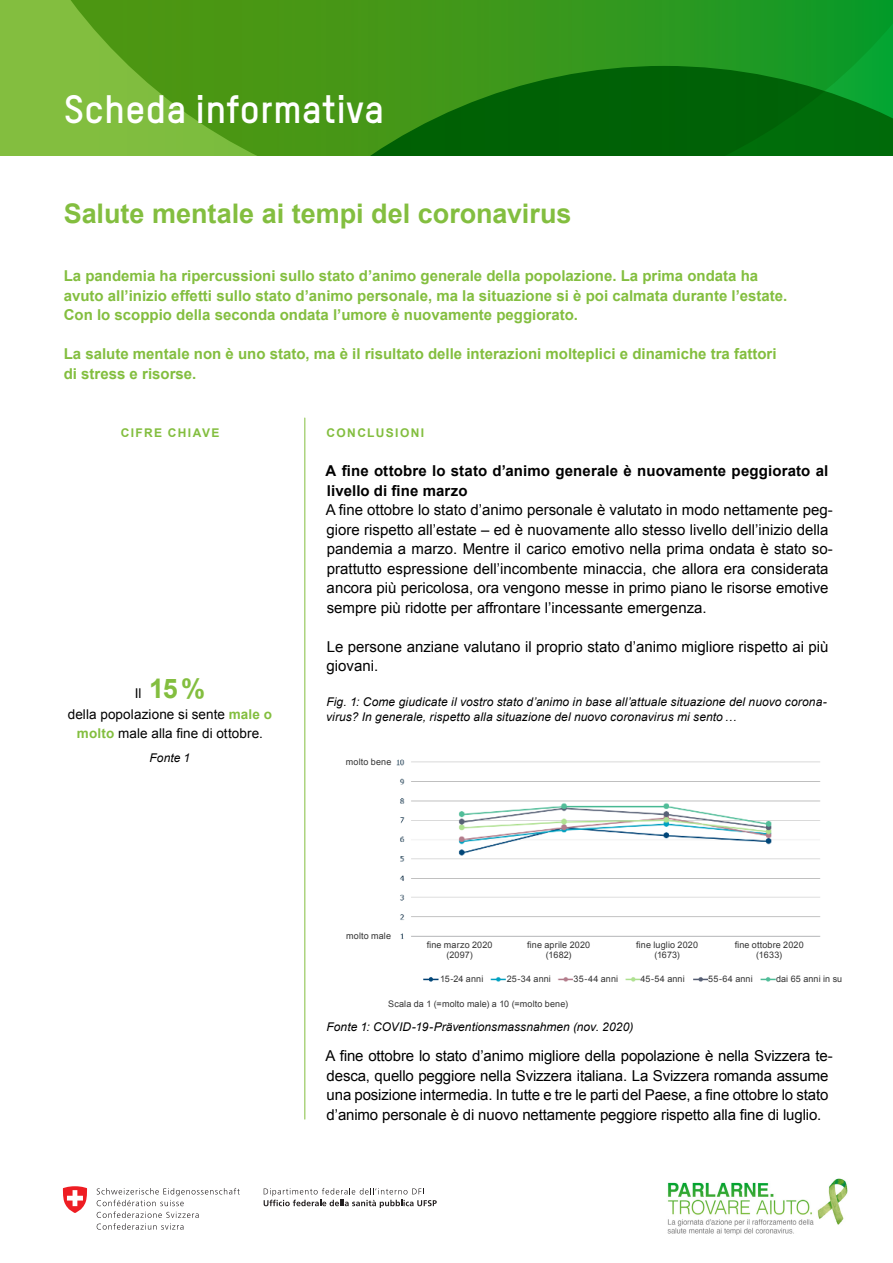
<style>
.page{position:relative;width:893px;height:1263px;background:#fff}
.page>*{position:absolute;margin:0;border:0;box-sizing:border-box;transform-origin:0 0}
.Haupttitel__Faktenbl{font:700 39px "TSTAR";color:#fff}
.Haupttitel{font:700 27px "Arial";color:#83be3f}
.Kennzahl___linke_Spa{font:700 27px "Arial";color:#83be3f}
.Lauftext{font:15px/19.5px "Arial";color:#000}
.Lead{font:700 15px/19.5px "Arial";color:#83be3f}
.Untertitel{font:700 15px/19.5px "Arial";letter-spacing:.01em;color:#000}
.Kennzahl___linke_Spa-2{font:13.5px/19.5px "Arial";letter-spacing:.005em;color:#000;text-align:center}
.Bildlegende{font:italic 12px/15px "Arial";letter-spacing:.01em;color:#000}
.Rubriktitel_-_Inhalt{font:700 12px "Arial";letter-spacing:.115em;color:#83be3f}
.Rubriktitel___linke{font:700 12px "Arial";letter-spacing:.12em;color:#83be3f}
.Bildlegende-2{font:9px/10.5px "Arial";letter-spacing:.015em;color:#333;text-align:center}
.s1{font-weight:400;font-size:13.5px;color:#000}
.s2{font-weight:700;color:#83be3f}
</style>
<div class="page">
<svg style="left:0;top:0;width:893px;height:155px;background:#37911b"></svg>
<svg style="left:264px;top:1188px;width:173px;height:20px"></svg>
<svg style="left:97px;top:1188px;width:143px;height:42px"></svg>
<svg style="left:63px;top:1186px;width:24px;height:27px"></svg>
<hr style="left:304px;top:418px;width:1px;height:701px;background:#83be3f">
<img style="left:667px;top:1178px;width:181px;height:57px">
<img style="left:396px;top:759px;width:425px;height:223px">
<div style="left:426px;top:938px;width:68px;height:23px;background:#fff"></div>
<div style="left:440px;top:967px;width:48px;height:23px;background:#fff"></div>
<div style="left:507px;top:967px;width:48px;height:23px;background:#fff"></div>
<div style="left:574px;top:967px;width:48px;height:23px;background:#fff"></div>
<div style="left:640px;top:967px;width:48px;height:23px;background:#fff"></div>
<div style="left:708px;top:967px;width:48px;height:23px;background:#fff"></div>
<div style="left:776px;top:967px;width:68px;height:23px;background:#fff"></div>
<div style="left:525px;top:938px;width:68px;height:23px;background:#fff"></div>
<div style="left:633px;top:938px;width:68px;height:23px;background:#fff"></div>
<div style="left:732px;top:938px;width:74px;height:23px;background:#fff"></div>
<p class="Haupttitel__Faktenbl" style="left:64px;top:85px;width:322px">Scheda informativa</p>
<p class="Haupttitel" style="left:64px;top:195px;width:509px">Salute mentale ai tempi del coronavirus</p>
<p class="Lead" style="left:64px;top:267px;width:725px">La pandemia ha ripercussioni sullo stato d’animo generale della popolazione. La prima ondata ha avuto all’inizio effetti sullo stato d’animo personale, ma la situazione si è poi calmata durante l’estate.<br>Con lo scoppio della seconda ondata l’umore è nuovamente peggiorato.</p>
<p class="Lead" style="left:64px;top:345px;width:714px">La salute mentale non è uno stato, ma è il risultato delle interazioni molteplici e dinamiche tra fattori di stress e risorse.</p>
<p class="Rubriktitel___linke" style="left:121px;top:425px;width:100px">CIFRE CHIAVE</p>
<p class="Kennzahl___linke_Spa" style="left:135px;top:671px;width:72px"><span class="s1">Il</span> 15%</p>
<p class="Kennzahl___linke_Spa-2" style="left:68px;top:704px;width:206px">della popolazione si sente <span class="s2">male o molto</span> male alla fine di ottobre.</p>
<p class="Bildlegende" style="left:149px;top:750px;width:42px">Fonte 1</p>
<p class="Rubriktitel_-_Inhalt" style="left:327px;top:425px;width:99px">CONCLUSIONI</p>
<p class="Untertitel" style="left:326px;top:462px;width:504px">A fine ottobre lo stato d’animo generale è nuovamente peggiorato al livello di fine marzo</p>
<p class="Lauftext" style="left:326px;top:500px;width:508px">A fine ottobre lo stato d’animo personale è valutato in modo nettamente peg&shy;giore rispetto all’estate – ed è nuovamente allo stesso livello dell’inizio della pandemia a marzo. Mentre il carico emotivo nella prima ondata è stato so&shy;prattutto espressione dell’incombente minaccia, che allora era considerata ancora più pericolosa, ora vengono messe in primo piano le risorse emotive sempre più ridotte per affrontare l’incessante emergenza.</p>
<p class="Lauftext" style="left:326px;top:637px;width:504px">Le persone anziane valutano il proprio stato d’animo migliore rispetto ai più giovani.</p>
<p class="Bildlegende" style="left:326px;top:694px;width:502px">Fig. 1: Come giudicate il vostro stato d’animo in base all’attuale situazione del nuovo corona&shy;virus? In generale, rispetto alla situazione del nuovo coronavirus mi sento…</p>
<p class="Bildlegende-2" style="left:346px;top:757px;width:47px">molto bene</p>
<p class="Bildlegende-2" style="left:346px;top:930px;width:46px">molto male</p>
<p class="Bildlegende-2" style="left:427px;top:939px;width:67px">fine marzo 2020 (2097)</p>
<p class="Bildlegende-2" style="left:440px;top:974px;width:45px">15-24 anni</p>
<p class="Bildlegende-2" style="left:507px;top:974px;width:46px">25-34 anni</p>
<p class="Bildlegende-2" style="left:574px;top:974px;width:46px">35-44 anni</p>
<p class="Bildlegende-2" style="left:640px;top:974px;width:46px">45-54 anni</p>
<p class="Bildlegende-2" style="left:708px;top:974px;width:46px">55-64 anni</p>
<p class="Bildlegende-2" style="left:776px;top:973px;width:68px">dai 65 anni in su</p>
<p class="Bildlegende-2" style="left:527px;top:939px;width:64px">fine aprile 2020 (1682)</p>
<p class="Bildlegende-2" style="left:636px;top:939px;width:63px">fine luglio 2020 (1673)</p>
<p class="Bildlegende-2" style="left:735px;top:939px;width:71px">fine ottobre 2020 (1633)</p>
<p class="Bildlegende-2" style="left:388px;top:998px;width:181px">Scala da 1 (=molto male) a 10 (=molto bene)</p>
<p class="Bildlegende" style="left:326px;top:1019px;width:308px">Fonte 1: COVID-19-Präventionsmassnahmen (nov. 2020)</p>
<p class="Lauftext" style="left:326px;top:1046px;width:509px">A fine ottobre lo stato d’animo migliore della popolazione è nella Svizzera te&shy;desca, quello peggiore nella Svizzera italiana. La Svizzera romanda assume una posizione intermedia. In tutte e tre le parti del Paese, a fine ottobre lo stato d’animo personale è di nuovo nettamente peggiore rispetto alla fine di luglio.</p>
</div>
